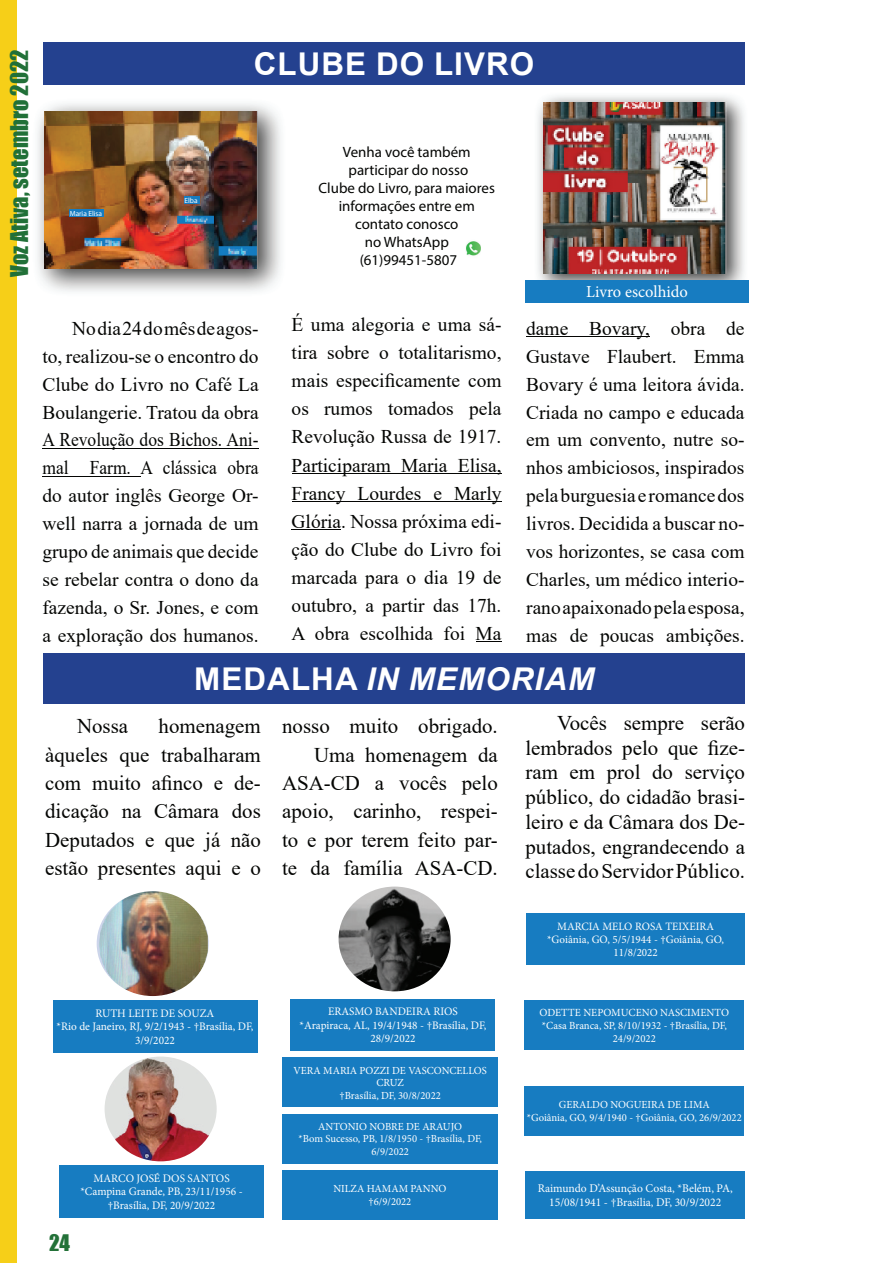
<style>
.page{position:relative;width:893px;height:1263px;background:#fff}
.page>*{position:absolute;margin:0;border:0;box-sizing:border-box;transform-origin:0 0}
.t1{font:italic 700 31.35px "Arial";letter-spacing:.035em;color:#fff}
.t2{font:700 31.35px "Arial";letter-spacing:.035em;color:#fff}
.t3{font:22.5px "Impact";color:#217038}
.t4{font:21px "Impact";color:#237138}
.t5{font:20.85px/28.5px "Times New Roman";color:#040503;text-align:justify}
.t6{font:19.5px/27.9px "Times New Roman";color:#040503;text-align:justify}
.t7{font:16.8px "Minion Pro";color:#fff}
.t8{font:15px/18px "Myriad Pro";color:#040503;text-align:center}
.t9{font:11.85px/14px "Minion Pro";color:#fff;text-align:center}
.t10{font:11.55px/13.5px "Minion Pro";color:#fff;text-align:center}
.t11{font:11.4px/13.5px "Minion Pro";color:#fff;text-align:center}
.t12{font:11.25px/13.2px "Minion Pro";color:#fff;text-align:center}
.t13{font:10.95px/12.9px "Minion Pro";color:#fff;text-align:center}
.t14{font:10.8px/12.8px "Minion Pro";color:#fff;text-align:center}
.t15{font:7.5px "Myriad Pro";color:#fff}
.s1{font-style:normal}
</style>
<div class="page">
<div style="left:0;top:0;width:17px;height:1263px;background:#f6cf18"></div>
<div style="left:43px;top:653px;width:702px;height:51px;background:#24418f"></div>
<div style="left:43px;top:43px;width:702px;height:42px;background:#24418f"></div>
<img style="left:537px;top:96px;width:208px;height:184px">
<img style="left:544px;top:102px;width:182px;height:171px">
<img style="left:37px;top:103px;width:244px;height:189px">
<img style="left:45px;top:111px;width:212px;height:157px">
<div style="left:525px;top:280px;width:224px;height:23px;background:#177cc1"></div>
<div style="left:526px;top:913px;width:219px;height:51px;background:#177cc1"></div>
<div style="left:524px;top:1001px;width:220px;height:49px;background:#177cc1"></div>
<div style="left:524px;top:1086px;width:220px;height:49px;background:#177cc1"></div>
<div style="left:283px;top:1114px;width:215px;height:49px;background:#177cc1"></div>
<div style="left:53px;top:1000px;width:204px;height:52px;background:#177cc1"></div>
<div style="left:60px;top:1165px;width:204px;height:52px;background:#177cc1"></div>
<div style="left:283px;top:1058px;width:215px;height:49px;background:#177cc1"></div>
<div style="left:291px;top:999px;width:204px;height:51px;background:#177cc1"></div>
<div style="left:525px;top:1171px;width:220px;height:48px;background:#177cc1"></div>
<div style="left:282px;top:1170px;width:216px;height:49px;background:#177cc1"></div>
<img style="left:466px;top:241px;width:15px;height:15px">
<hr style="left:42px;top:448px;width:217px;height:1px;background:#040503">
<hr style="left:42px;top:476px;width:98px;height:1px;background:#040503">
<hr style="left:292px;top:473px;width:209px;height:1px;background:#040503">
<hr style="left:292px;top:501px;width:209px;height:1px;background:#040503">
<hr style="left:292px;top:529px;width:49px;height:1px;background:#040503">
<svg style="left:476px;top:641px;width:25px;height:1px"></svg>
<hr style="left:526px;top:336px;width:124px;height:1px;background:#040503">
<div style="left:70px;top:209px;width:34px;height:8px;background:#177cc1"></div>
<div style="left:185px;top:196px;width:15px;height:8px;background:#177cc1"></div>
<img style="left:105px;top:1056px;width:112px;height:105px">
<img style="left:339px;top:886px;width:112px;height:105px">
<img style="left:97px;top:891px;width:112px;height:105px">
<p class="t3" style="left:2px;top:277px;width:229px;rotate:-90deg">Voz Ativa, setembro 2022</p>
<p class="t15" style="left:70px;top:209px;width:34px">Maria Elisa</p>
<p class="t15" style="left:185px;top:196px;width:15px">Elba</p>
<h1 class="t2" style="left:254px;top:42px;width:282px">CLUBE DO LIVRO</h1>
<p class="t8" style="left:319px;top:143px;width:178px">Venha você também participar do nosso<br>Clube do Livro, para maiores informações entre em contato conosco<br>no WhatsApp (61)99451-5807</p>
<p class="t7" style="left:586px;top:281px;width:103px">Livro escolhido</p>
<p class="t6" style="left:42px;top:314px;width:218px;text-indent:30px">No dia 24 do mês de agos&shy;to, realizou-se o encontro do Clube do Livro no Café La Boulangerie. Tratou da obra A Revolução dos Bichos. Ani&shy;mal Farm. A clássica obra do autor inglês George Or&shy;well narra a jornada de um grupo de animais que decide se rebelar contra o dono da fazenda, o Sr. Jones, e com a exploração dos humanos.</p>
<p class="t6" style="left:292px;top:310px;width:211px">É uma alegoria e uma sá&shy;tira sobre o totalitarismo, mais especificamente com os rumos tomados pela Revolução Russa de 1917.<br>Participaram Maria Elisa, Francy Lourdes e Marly Glória. Nossa próxima edi&shy;ção do Clube do Livro foi marcada para o dia 19 de outubro, a partir das 17h.<br>A obra escolhida foi Ma</p>
<p class="t6" style="left:526px;top:314px;width:220px">dame Bovary, obra de Gustave Flaubert. Emma Bovary é uma leitora ávida.<br>Criada no campo e educada em um convento, nutre so&shy;nhos ambiciosos, inspirados pela burguesia e romance dos livros. Decidida a buscar no&shy;vos horizontes, se casa com Charles, um médico interio&shy;rano apaixonado pela esposa, mas de poucas ambições.</p>
<h1 class="t1" style="left:194px;top:658px;width:401px"><span class="s1">MEDALHA</span> IN MEMORIAM</h1>
<p class="t5" style="left:45px;top:711px;width:217px;text-indent:113px">homenagem àqueles que trabalharam com muito afinco e de&shy;dicação na Câmara dos Deputados e que já não estão presentes aqui e o</p>
<p class="t5" style="left:282px;top:711px;width:217px;text-align:right">nosso muito obrigado.<br>Uma homenagem da<br>ASA-CD a vocês pelo apoio, carinho, respei&shy;to e por terem feito par&shy;te da família ASA-CD.</p>
<p class="t5" style="left:77px;top:711px;width:53px">Nossa</p>
<p class="t5" style="left:525px;top:710px;width:221px;line-height:24.8px;text-indent:32px">Vocês sempre serão lembrados pelo que fize&shy;ram em prol do serviço público, do cidadão brasi&shy;leiro e da Câmara dos De&shy;putados, engrandecendo a classe do Servidor Público.</p>
<p class="t12" style="left:547px;top:919px;width:178px">MARCIA MELO ROSA TEIXEIRA *Goiânia, GO, 5/5/1944 - †Goiânia, GO,<br>11/8/2022</p>
<p class="t10" style="left:56px;top:1006px;width:198px">RUTH LEITE DE SOUZA<br>*Rio de Janeiro, RJ, 9/2/1943 - †Brasília, DF,<br>3/9/2022</p>
<p class="t4" style="left:49px;top:1226px;width:22px">24</p>
<p class="t10" style="left:80px;top:1171px;width:164px">MARCO JOSÉ DOS SANTOS *Campina Grande, PB, 23/11/1956 - †Brasília, DF, 20/9/2022</p>
<p class="t11" style="left:300px;top:1005px;width:188px">ERASMO BANDEIRA RIOS<br>*Arapiraca, AL, 19/4/1948 - †Brasília, DF,<br>28/9/2022</p>
<p class="t14" style="left:293px;top:1064px;width:195px">VERA MARIA POZZI DE VASCONCELLOS<br>CRUZ<br>†Brasília, DF, 30/8/2022</p>
<p class="t14" style="left:298px;top:1120px;width:185px">ANTONIO NOBRE DE ARAUJO<br>*Bom Sucesso, PB, 1/8/1950 - †Brasília, DF,<br>6/9/2022</p>
<p class="t14" style="left:333px;top:1182px;width:115px">NILZA HAMAM PANNO †6/9/2022</p>
<p class="t13" style="left:540px;top:1006px;width:191px">ODETTE NEPOMUCENO NASCIMENTO *Casa Branca, SP, 8/10/1932 - †Brasília, DF,<br>24/9/2022</p>
<p class="t14" style="left:527px;top:1098px;width:217px">GERALDO NOGUEIRA DE LIMA<br>*Goiânia, GO, 9/4/1940 - †Goiânia, GO, 26/9/2022</p>
<p class="t9" style="left:538px;top:1182px;width:197px">Raimundo D’Assunção Costa, *Belém, PA,<br>15/08/1941 - †Brasília, DF, 30/9/2022</p>
</div>
